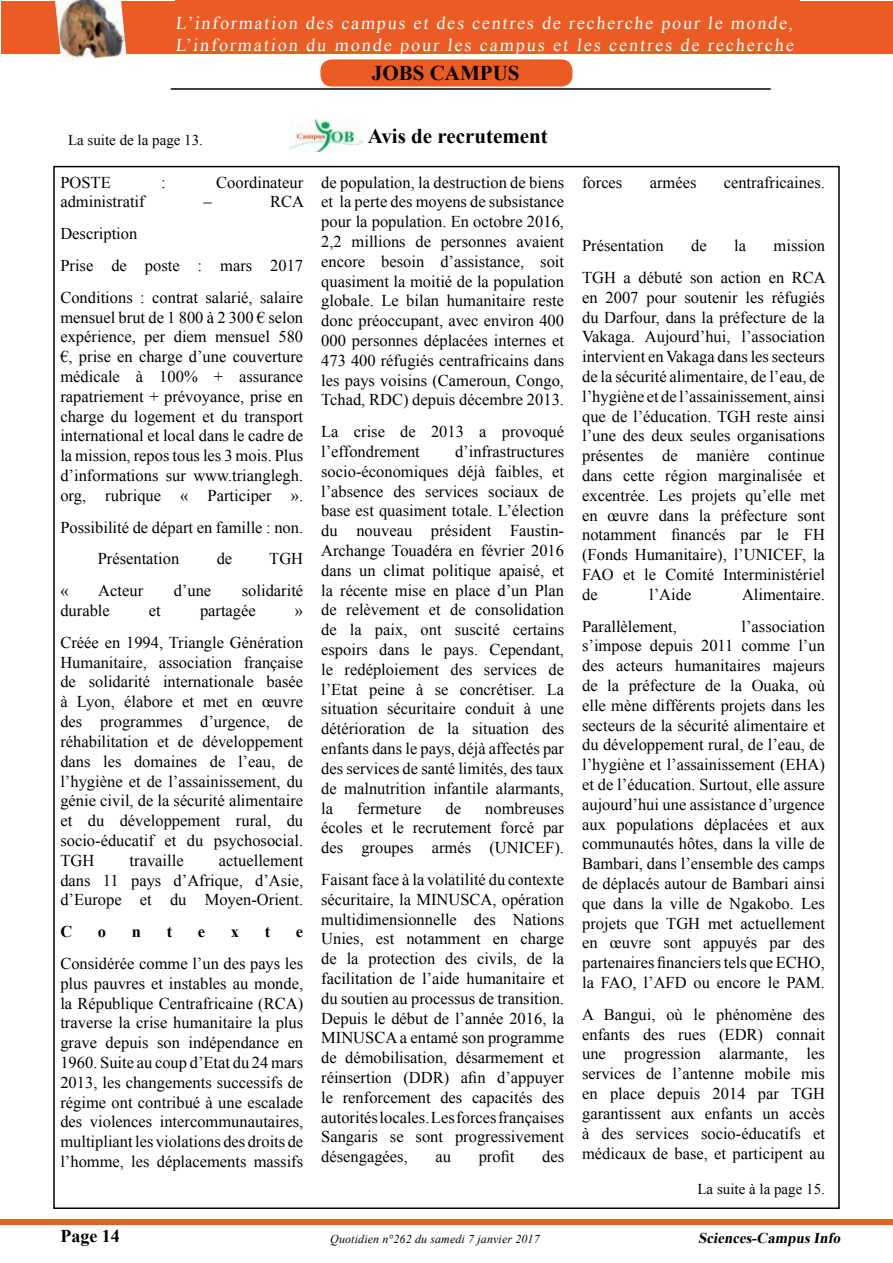
<style>
.page{position:relative;width:893px;height:1263px;background:#fff}
.page>*{position:absolute;margin:0;border:0;box-sizing:border-box;transform-origin:0 0}
.t1{font:700 21px "Times New Roman";color:#000}
.t2{font:18px/21.6px "Times New Roman";letter-spacing:.105em;color:#fff}
.t3{font:700 18px "Times New Roman";color:#000}
.t4{font:16.5px/19.8px "Times New Roman";color:#000;text-align:justify}
.t5{font:700 16.5px "Times New Roman";color:#000}
.t6{font:15px "Times New Roman";color:#000}
.t7{font:italic 700 15px "Times New Roman";color:#000}
.t8{font:italic 12px "Times New Roman";letter-spacing:.01em;color:#000}
</style>
<div class="page">
<div style="left:1px;top:1219px;width:892px;height:6px;background:#ea5c24"></div>
<div style="left:1px;top:2px;width:892px;height:52px;background:#ea5c24"></div>
<img style="left:55px;top:0;width:72px;height:61px">
<div style="left:175px;top:0;width:625px;height:53px;background:#ea5c24"></div>
<hr style="left:171px;top:88px;width:600px;height:2px;background:#000">
<div style="left:321px;top:60px;width:251px;height:26px;background:#ea5c24;border-radius:11px"></div>
<div style="left:320px;top:59px;width:252px;height:28px;border:2px solid #ea5c24;border-radius:11px"></div>
<img style="left:289px;top:119px;width:74px;height:32px">
<p class="t2" style="left:175px;top:12px;width:622px">L’information des campus et des centres de recherche pour le monde,<br>L’information du monde pour les campus et les centres de recherche</p>
<p class="t1" style="left:372px;top:58px;width:149px">JOBS CAMPUS</p>
<p class="t6" style="left:68px;top:130px;width:136px">La suite de la page 13.</p>
<p class="t4" style="left:60px;top:172px;width:52px">POSTE</p>
<p class="t4" style="left:161px;top:172px;width:6px">:</p>
<p class="t4" style="left:216px;top:172px;width:89px">Coordinateur</p>
<p class="t4" style="left:60px;top:191px;width:86px">administratif</p>
<p class="t4" style="left:203px;top:191px;width:10px">–</p>
<p class="t4" style="left:270px;top:191px;width:35px">RCA</p>
<p class="t4" style="left:60px;top:217px;width:244px;line-height:31.8px;text-align:left">Description<br>Prise de poste : mars 2017<br>Conditions : contrat salarié, salaire</p>
<p class="t4" style="left:60px;top:307px;width:244px">mensuel brut de 1 800 à 2 300 € selon expérience, per diem mensuel 580 €, prise en charge d’une couverture médicale à 100% + assurance rapatriement + prévoyance, prise en charge du logement et du transport international et local dans le cadre de la mission, repos tous les 3 mois. Plus d’informations sur www.trianglegh. org, rubrique « Participer ».</p>
<p class="t4" style="left:98px;top:511px;width:207px;line-height:31.8px;text-indent:-37px">Possibilité de départ en famille : non.<br>Présentation</p>
<p class="t4" style="left:217px;top:548px;width:17px">de</p>
<p class="t4" style="left:269px;top:548px;width:35px">TGH</p>
<p class="t4" style="left:60px;top:580px;width:10px">«</p>
<p class="t4" style="left:98px;top:580px;width:46px">Acteur</p>
<p class="t4" style="left:174px;top:580px;width:39px">d’une</p>
<p class="t4" style="left:242px;top:580px;width:63px">solidarité</p>
<p class="t4" style="left:60px;top:600px;width:51px">durable</p>
<p class="t4" style="left:149px;top:600px;width:13px">et</p>
<p class="t4" style="left:200px;top:600px;width:57px">partagée</p>
<p class="t4" style="left:60px;top:594px;width:244px;line-height:31.8px;text-align:right">»<br>Créée en 1994, Triangle Génération</p>
<p class="t4" style="left:60px;top:652px;width:244px">Humanitaire, association française de solidarité internationale basée à Lyon, élabore et met en œuvre des programmes d’urgence, de réhabilitation et de développement dans les domaines de l’eau, de l’hygiène et de l’assainissement, du génie civil, de la sécurité alimentaire et du développement rural, du socio-éducatif et du psychosocial.<br>TGH</p>
<p class="t4" style="left:60px;top:850px;width:244px;text-indent:159px">actuellement dans 11 pays d’Afrique, d’Asie, d’Europe et du Moyen-Orient.</p>
<p class="t5" style="left:60px;top:920px;width:13px">C</p>
<p class="t5" style="left:98px;top:920px;width:10px">o</p>
<p class="t5" style="left:132px;top:920px;width:11px">n</p>
<p class="t5" style="left:167px;top:920px;width:7px">t</p>
<p class="t5" style="left:198px;top:920px;width:9px">e</p>
<p class="t5" style="left:231px;top:920px;width:10px">x</p>
<p class="t5" style="left:265px;top:920px;width:7px">t</p>
<p class="t5" style="left:296px;top:920px;width:9px">e</p>
<p class="t4" style="left:60px;top:953px;width:244px">Considérée comme l’un des pays les plus pauvres et instables au monde, la République Centrafricaine (RCA) traverse la crise humanitaire la plus grave depuis son indépendance en 1960. Suite au coup d’Etat du 24 mars 2013, les changements successifs de régime ont contribué à une escalade des violences intercommunautaires, multipliant les violations des droits de l’homme, les déplacements massifs</p>
<p class="t4" style="left:130px;top:850px;width:56px">travaille</p>
<p class="t1" style="left:368px;top:120px;width:182px">Avis de recrutement</p>
<p class="t4" style="left:321px;top:172px;width:244px">de population, la destruction de biens et la perte des moyens de subsistance pour la population. En octobre 2016, 2,2 millions de personnes avaient encore besoin d’assistance, soit quasiment la moitié de la population globale. Le bilan humanitaire reste donc préoccupant, avec environ 400<br>000 personnes déplacées internes et 473 400 réfugiés centrafricains dans les pays voisins (Cameroun, Congo, Tchad, RDC) depuis décembre 2013.</p>
<p class="t4" style="left:321px;top:421px;width:244px">La crise de 2013 a provoqué l’effondrement</p>
<p class="t4" style="left:321px;top:441px;width:244px;text-indent:134px">d’infrastructures socio-économiques déjà faibles, et l’absence des services sociaux de base est quasiment totale. L’élection du nouveau président Faustin-Archange Touadéra en février 2016 dans un climat politique apaisé, et la récente mise en place d’un Plan de relèvement et de consolidation de la paix, ont suscité certains espoirs dans le pays. Cependant, le redéploiement des services de l’Etat peine à se concrétiser. La situation sécuritaire conduit à une détérioration de la situation des enfants dans le pays, déjà affectés par des services de santé limités, des taux de malnutrition infantile alarmants, la</p>
<p class="t4" style="left:321px;top:797px;width:244px;text-indent:164px">nombreuses écoles et le recrutement forcé par des groupes armés (UNICEF).</p>
<p class="t4" style="left:321px;top:869px;width:244px">Faisant face à la volatilité du contexte sécuritaire, la MINUSCA, opération multidimensionnelle des Nations Unies, est notamment en charge de la protection des civils, de la facilitation de l’aide humanitaire et du soutien au processus de transition.<br>Depuis le début de l’année 2016, la MINUSCA a entamé son programme de démobilisation, désarmement et réinsertion (DDR) afin d’appuyer le renforcement des capacités des autorités locales. Les forces françaises Sangaris se sont progressivement désengagées,</p>
<p class="t4" style="left:357px;top:797px;width:66px">fermeture</p>
<p class="t4" style="left:446px;top:797px;width:17px">de</p>
<p class="t4" style="left:435px;top:1146px;width:17px">au</p>
<p class="t4" style="left:479px;top:1146px;width:37px">profit</p>
<p class="t4" style="left:542px;top:1146px;width:23px">des</p>
<p class="t4" style="left:582px;top:172px;width:42px">forces</p>
<p class="t4" style="left:650px;top:172px;width:48px">armées</p>
<p class="t4" style="left:724px;top:172px;width:103px">centrafricaines.</p>
<p class="t4" style="left:582px;top:229px;width:245px;line-height:31.8px;text-align:right">mission<br>TGH a débuté son action en RCA</p>
<p class="t4" style="left:582px;top:287px;width:244px">en 2007 pour soutenir les réfugiés du Darfour, dans la préfecture de la Vakaga. Aujourd’hui, l’association intervient en Vakaga dans les secteurs de la sécurité alimentaire, de l’eau, de l’hygiène et de l’assainissement, ainsi que de l’éducation. TGH reste ainsi l’une des deux seules organisations présentes de manière continue dans cette région marginalisée et excentrée. Les projets qu’elle met en œuvre dans la préfecture sont notamment financés par le FH (Fonds Humanitaire), l’UNICEF, la FAO et le Comité Interministériel de</p>
<p class="t4" style="left:582px;top:235px;width:83px">Présentation</p>
<p class="t4" style="left:691px;top:235px;width:17px">de</p>
<p class="t4" style="left:734px;top:235px;width:13px">la</p>
<p class="t4" style="left:649px;top:584px;width:44px">l’Aide</p>
<p class="t4" style="left:742px;top:584px;width:84px">Alimentaire.</p>
<p class="t4" style="left:582px;top:616px;width:96px">Parallèlement,</p>
<p class="t4" style="left:582px;top:616px;width:244px;text-indent:159px">l’association s’impose depuis 2011 comme l’un des acteurs humanitaires majeurs de la préfecture de la Ouaka, où elle mène différents projets dans les secteurs de la sécurité alimentaire et du développement rural, de l’eau, de l’hygiène et l’assainissement (EHA) et de l’éducation. Surtout, elle assure aujourd’hui une assistance d’urgence aux populations déplacées et aux communautés hôtes, dans la ville de Bambari, dans l’ensemble des camps de déplacés autour de Bambari ainsi que dans la ville de Ngakobo. Les projets que TGH met actuellement en œuvre sont appuyés par des partenaires financiers tels que ECHO, la FAO, l’AFD ou encore le PAM.</p>
<p class="t4" style="left:582px;top:1004px;width:244px">A Bangui, où le phénomène des enfants des rues (EDR) connait une progression alarmante, les services de l’antenne mobile mis en place depuis 2014 par TGH garantissent aux enfants un accès à des services socio-éducatifs et médicaux de base, et participent au</p>
<p class="t6" style="left:697px;top:1179px;width:129px">La suite à la page 15.</p>
<p class="t3" style="left:60px;top:1223px;width:61px">Page 14</p>
<p class="t8" style="left:330px;top:1231px;width:211px">Quotidien n°262 du samedi 7 janvier 2017</p>
<p class="t7" style="left:698px;top:1227px;width:147px">Sciences-CampusInfo</p>
</div>
